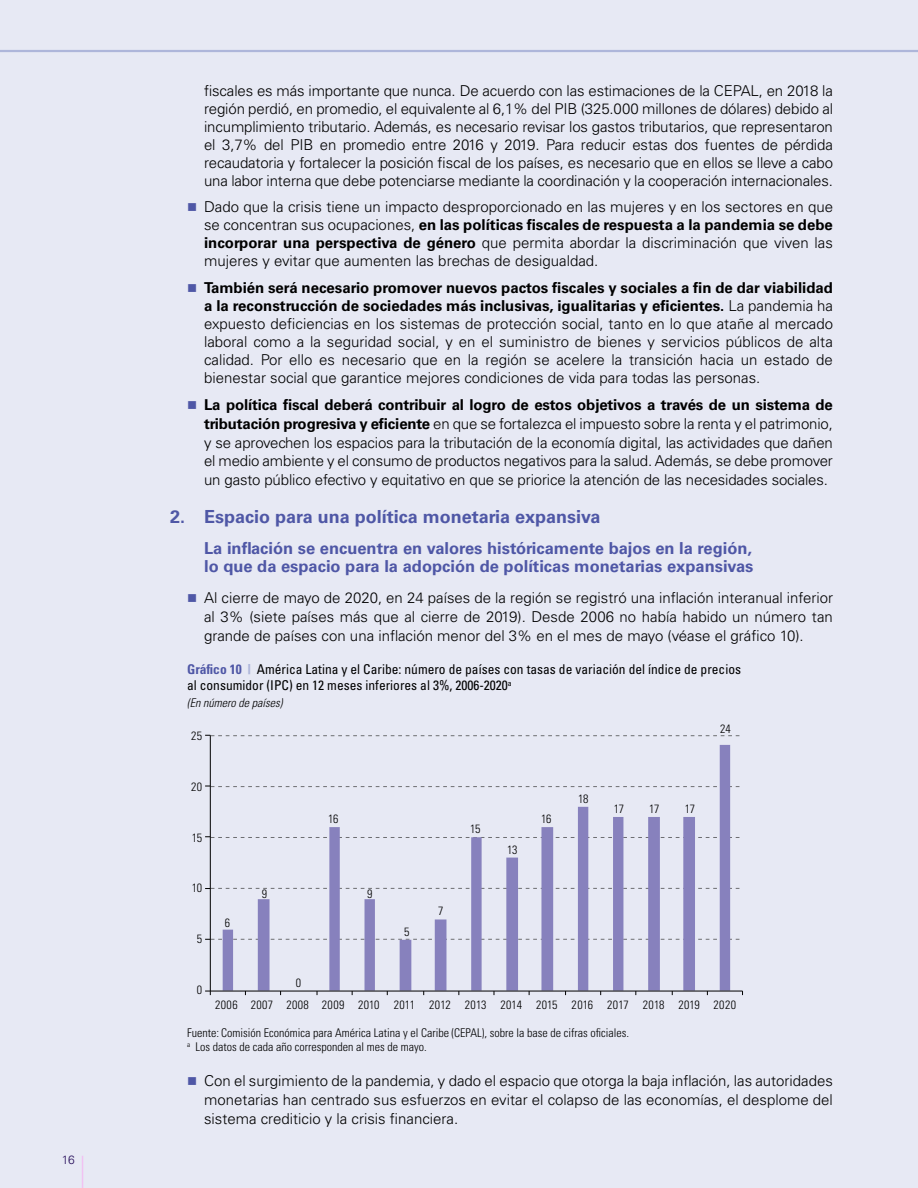
<style>
.page{position:relative;width:918px;height:1188px;background:#e7e9f4}
.page>*{position:absolute;margin:0;border:0;box-sizing:border-box;transform-origin:0 0}
.t1{font:700 18px "Univers LT Std";color:#4f57a6}
.t2{font:700 16.5px/18px "Univers LT Std";color:#4f57a6}
.t3{font:300 15px/18px "Univers LT Std";color:#000;text-align:justify}
.t4{font:condensed 13.5px/16.2px "Univers LT Std";color:#000}
.t5{font:300 condensed 12px/13.8px "Univers LT Std";color:#000}
.t6{font:300 condensed 12px "Univers LT Std";letter-spacing:.03em;color:#000}
.t7{font:italic 300 condensed 12px "Univers LT Std";color:#000}
.t8{font:300 12px "Univers LT Std";color:#250c59}
.s1{font-weight:700}
.s2{font-weight:700;color:#4f57a6}
.s3{font-weight:900;font-stretch:expanded;color:#aeb6da}
</style>
<div class="page">
<hr style="left:0;top:50px;width:918px;height:2px;background:#aeb6da">
<hr style="left:82px;top:1156px;width:1px;height:32px;background:#f1c2f2">
<svg style="left:223px;top:745px;width:507px;height:246px"></svg>
<hr style="left:210px;top:735px;width:1px;height:256px;background:#000">
<svg style="left:205px;top:735px;width:535px;height:1px"></svg>
<svg style="left:205px;top:786px;width:535px;height:1px"></svg>
<svg style="left:205px;top:836px;width:535px;height:2px"></svg>
<svg style="left:205px;top:888px;width:535px;height:1px"></svg>
<svg style="left:205px;top:939px;width:535px;height:1px"></svg>
<hr style="left:210px;top:991px;width:533px;height:1px;background:#000">
<svg style="left:205px;top:991px;width:6px;height:4px"></svg>
<p class="t8" style="left:62px;top:1153px;width:14px">16</p>
<p class="t3" style="left:204px;top:82px;width:630px">fiscales es más importante que nunca. De acuerdo con las estimaciones de la CEPAL, en 2018 la región perdió, en promedio, el equivalente al 6,1% del PIB (325.000 millones de dólares) debido al incumplimiento tributario. Además, es necesario revisar los gastos tributarios, que representaron el 3,7% del PIB en promedio entre 2016 y 2019. Para reducir estas dos fuentes de pérdida recaudatoria y fortalecer la posición fiscal de los países, es necesario que en ellos se lleve a cabo una labor interna que debe potenciarse mediante la coordinación y la cooperación internacionales.</p>
<p class="t3" style="left:204px;top:198px;width:630px">Dado que la crisis tiene un impacto desproporcionado en las mujeres y en los sectores en que se concentran sus ocupaciones, <span class="s1">en las políticas fiscales de respuesta a la pandemia se debe incorporar una perspectiva de género</span> que permita abordar la discriminación que viven las mujeres y evitar que aumenten las brechas de desigualdad.</p>
<p class="t3" style="left:204px;top:279px;width:630px"><span class="s1">También será necesario promover nuevos pactos fiscales y sociales a fin de dar viabilidad a la reconstrucción de sociedades más inclusivas, igualitarias y eficientes.</span> La pandemia ha expuesto deficiencias en los sistemas de protección social, tanto en lo que atañe al mercado laboral como a la seguridad social, y en el suministro de bienes y servicios públicos de alta calidad. Por ello es necesario que en la región se acelere la transición hacia un estado de bienestar social que garantice mejores condiciones de vida para todas las personas.</p>
<p class="t3" style="left:204px;top:395px;width:630px;line-height:18.8px"><span class="s1">La política fiscal deberá contribuir al logro de estos objetivos a través de un sistema de tributación progresiva y eficiente</span> en que se fortalezca el impuesto sobre la renta y el patrimonio, y se aprovechen los espacios para la tributación de la economía digital, las actividades que dañen el medio ambiente y el consumo de productos negativos para la salud. Además, se debe promover un gasto público efectivo y equitativo en que se priorice la atención de las necesidades sociales.</p>
<p class="t1" style="left:170px;top:506px;width:432px">2. Espacio para una política monetaria expansiva</p>
<p class="t2" style="left:204px;top:539px;width:551px">La inflación se encuentra en valores históricamente bajos en la región, lo que da espacio para la adopción de políticas monetarias expansivas</p>
<p class="t3" style="left:204px;top:589px;width:630px;line-height:18.8px">Al cierre de mayo de 2020, en 24 países de la región se registró una inflación interanual inferior al 3% (siete países más que al cierre de 2019). Desde 2006 no había habido un número tan grande de países con una inflación menor del 3% en el mes de mayo (véase el gráfico 10).</p>
<p class="t4" style="left:187px;top:661px;width:556px"><span class="s2">Gráfico 10</span> <span class="s3">|</span> América Latina y el Caribe: número de países con tasas de variación del índice de precios al consumidor (IPC) en 12 meses inferiores al 3%, 2006-2020<sup>a</sup></p>
<p class="t7" style="left:187px;top:696px;width:97px">(En número de países)</p>
<p class="t5" style="left:191px;top:729px;width:12px">25</p>
<p class="t5" style="left:191px;top:780px;width:13px">20</p>
<p class="t5" style="left:192px;top:830px;width:12px">15</p>
<p class="t5" style="left:192px;top:881px;width:12px">10</p>
<p class="t5" style="left:197px;top:932px;width:7px">5</p>
<p class="t5" style="left:197px;top:983px;width:7px">0</p>
<p class="t5" style="left:225px;top:916px;width:7px">6</p>
<p class="t5" style="left:262px;top:887px;width:7px">9</p>
<p class="t5" style="left:328px;top:812px;width:12px">16</p>
<p class="t5" style="left:367px;top:887px;width:7px">9</p>
<p class="t5" style="left:296px;top:976px;width:7px">0</p>
<p class="t5" style="left:404px;top:925px;width:7px">5</p>
<p class="t5" style="left:438px;top:904px;width:7px">7</p>
<p class="t5" style="left:470px;top:822px;width:12px">15</p>
<p class="t5" style="left:507px;top:843px;width:12px">13</p>
<p class="t5" style="left:541px;top:812px;width:12px">16</p>
<p class="t5" style="left:578px;top:792px;width:12px">18</p>
<p class="t5" style="left:720px;top:722px;width:12px">24</p>
<p class="t5" style="left:614px;top:802px;width:12px">17</p>
<p class="t5" style="left:649px;top:802px;width:12px">17</p>
<p class="t5" style="left:685px;top:802px;width:12px">17</p>
<p class="t6" style="left:215px;top:998px;width:522px">2006 2007 2008 2009 2010 2011 2012 2013 2014 2015 2016 2017 2018 2019 2020</p>
<p class="t5" style="left:187px;top:1026px;width:443px">Fuente: Comisión Económica para América Latina y el Caribe (CEPAL), sobre la base de cifras oficiales. <sup>a</sup> Los datos de cada año corresponden al mes de mayo.</p>
<p class="t3" style="left:204px;top:1072px;width:630px;line-height:18.8px">Con el surgimiento de la pandemia, y dado el espacio que otorga la baja inflación, las autoridades monetarias han centrado sus esfuerzos en evitar el colapso de las economías, el desplome del sistema crediticio y la crisis financiera.</p>
</div>
